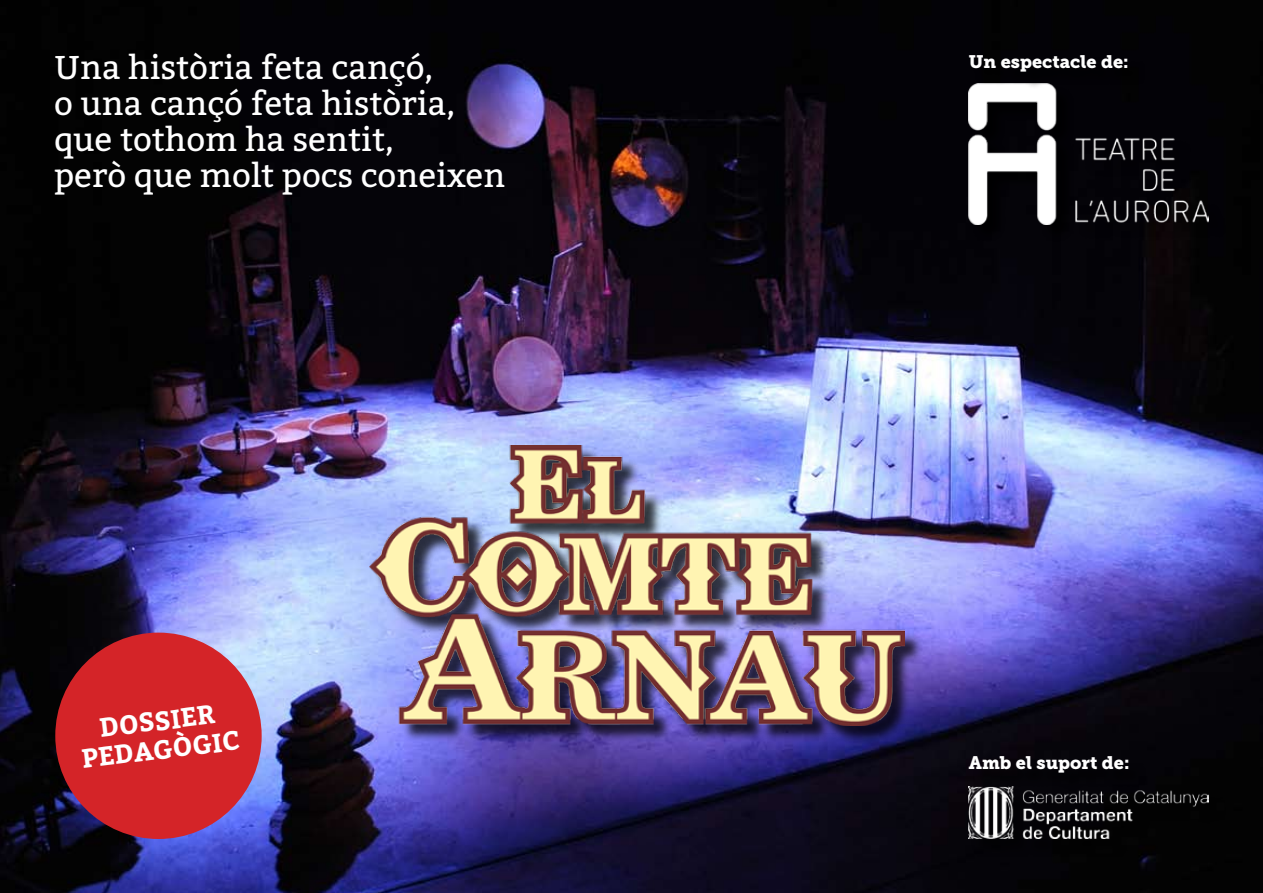
<style>
.page{position:relative;width:1263px;height:893px;background:#fff}
.page>*{position:absolute;margin:0;border:0;box-sizing:border-box;transform-origin:0 0}
.t1{font:33px/36px "Bitter";color:#fff}
.t2{font:700 26.4px/28.8px "Bitter";color:#fff;text-align:center}
.t3{font:18px "Museo Slab 900";color:#fff}
</style>
<div class="page">
<img style="left:0;top:0;width:1263px;height:893px">
<div style="left:971px;top:758px;width:175px;height:33px;background:#050308"></div>
<div style="left:971px;top:789px;width:255px;height:68px;background:#000"></div>
<img style="left:969px;top:786px;width:240px;height:53px">
<div style="left:971px;top:86px;width:255px;height:156px;background:#030307"></div>
<img style="left:969px;top:84px;width:240px;height:140px">
<div style="left:972px;top:56px;width:173px;height:33px;background:#000"></div>
<div style="left:372px;top:447px;width:550px;height:297px;background:#000;opacity:.75"></div>
<img style="left:370px;top:445px;width:534px;height:280px">
<div style="left:55px;top:633px;width:207px;height:206px;background:#d42428;border-radius:50%"></div>
<p class="t1" style="left:54px;top:49px;width:381px">Una història feta cançó,</p>
<p class="t3" style="left:969px;top:51px;width:161px">Un espectacle de:</p>
<p class="t1" style="left:54px;top:85px;width:453px">o una cançó feta història, que tothom ha sentit,<br>però que molt pocs coneixen</p>
<p class="t2" style="left:77px;top:716px;width:160px;rotate:-7deg">DOSSIER<br>PEDAGÒGIC</p>
<p class="t3" style="left:969px;top:752px;width:162px">Amb el suport de:</p>
</div>
